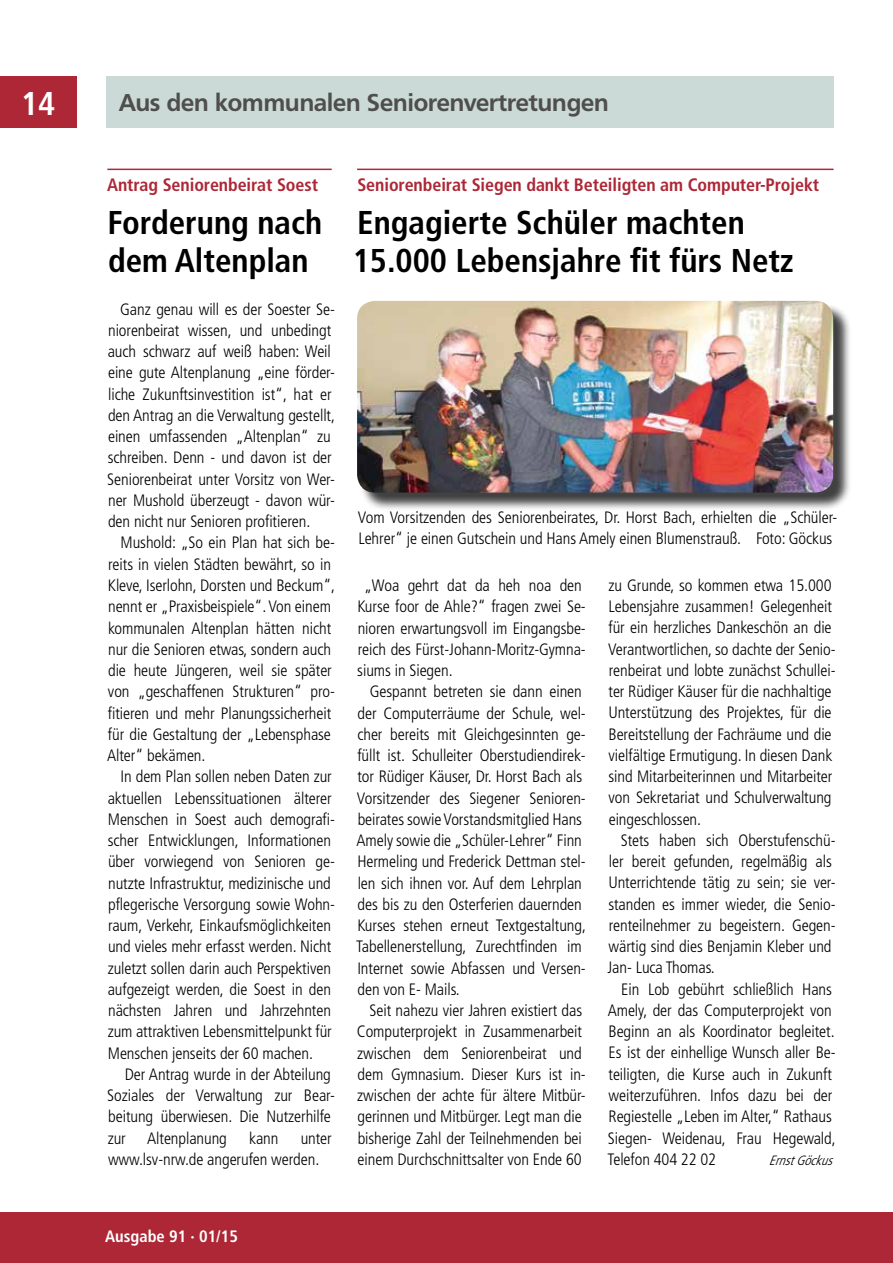
<style>
.page{position:relative;width:893px;height:1263px;background:#fff}
.page>*{position:absolute;margin:0;border:0;box-sizing:border-box;transform-origin:0 0}
.t1{font:700 condensed 33px/38.2px "Frutiger";color:#000}
.t2{font:700 condensed 33px "Frutiger";color:#fff}
.t3{font:700 24px "Frutiger BSK";color:#4e4e4d}
.t4{font:700 condensed 18px "Frutiger";letter-spacing:-.005em;color:#ad2736}
.t5{font:300 condensed 16.5px/21.3px "Frutiger";letter-spacing:-.005em;color:#000}
.t6{font:700 condensed 16.5px "Frutiger";color:#fff}
.t7{font:italic 300 condensed 13.5px "Frutiger";color:#000}
</style>
<div class="page">
<div style="left:106px;top:77px;width:727px;height:51px;background:#cbdad6"></div>
<div style="left:0;top:1212px;width:893px;height:51px;background:#ad2736"></div>
<div style="left:0;top:77px;width:77px;height:51px;background:#ad2736"></div>
<hr style="left:107px;top:169px;width:225px;height:1px;background:#ad2736">
<hr style="left:357px;top:169px;width:477px;height:1px;background:#ad2736">
<div style="left:359px;top:303px;width:493px;height:209px;background:#000;opacity:.75"></div>
<img style="left:357px;top:301px;width:476px;height:192px">
<h1 class="t2" style="left:21px;top:84px;width:36px">14</h1>
<h2 class="t3" style="left:119px;top:88px;width:492px">Aus den kommunalen Seniorenvertretungen</h2>
<p class="t4" style="left:107px;top:174px;width:212px">Antrag Seniorenbeirat Soest</p>
<h1 class="t1" style="left:108px;top:203px;width:216px">Forderung nach dem Altenplan</h1>
<p class="t5" style="left:107px;top:299px;width:229px;text-indent:13px">Ganz genau will es der Soester Se&shy;niorenbeirat wissen, und unbedingt auch schwarz auf weiß haben: Weil eine gute Altenplanung „eine förder&shy;liche Zukunftsinvestition ist“, hat er den Antrag an die Verwaltung gestellt, einen umfassenden „Altenplan“ zu schreiben. Denn - und davon ist der Seniorenbeirat unter Vorsitz von Wer&shy;ner Mushold überzeugt - davon wür&shy;den nicht nur Senioren profitieren.</p>
<p class="t5" style="left:107px;top:532px;width:230px;text-indent:14px">Mushold: „So ein Plan hat sich be&shy;reits in vielen Städten bewährt, so in Kleve, Iserlohn, Dorsten und Beckum“, nennt er „Praxisbeispiele“. Von einem kommunalen Altenplan hätten nicht nur die Senioren etwas, sondern auch die heute Jüngeren, weil sie später von „geschaffenen Strukturen“ pro&shy;fitieren und mehr Planungssicherheit für die Gestaltung der „Lebensphase Alter“ bekämen.</p>
<p class="t5" style="left:108px;top:766px;width:229px;text-indent:13px">In dem Plan sollen neben Daten zur aktuellen Lebenssituationen älterer Menschen in Soest auch demografi&shy;scher Entwicklungen, Informationen über vorwiegend von Senioren ge&shy;nutzte Infrastruktur, medizinische und pflegerische Versorgung sowie Wohn&shy;raum, Verkehr, Einkaufsmöglichkeiten und vieles mehr erfasst werden. Nicht zuletzt sollen darin auch Perspektiven aufgezeigt werden, die Soest in den nächsten Jahren und Jahrzehnten zum attraktiven Lebensmittelpunkt für Menschen jenseits der 60 machen.</p>
<p class="t5" style="left:107px;top:1064px;width:229px;text-indent:17px">Der Antrag wurde in der Abteilung<br>Soziales der Verwaltung zur Bear&shy;beitung überwiesen. Die Nutzerhilfe zur</p>
<p class="t5" style="left:147px;top:1127px;width:81px">Altenplanung</p>
<p class="t5" style="left:249px;top:1127px;width:31px">kann</p>
<p class="t5" style="left:108px;top:1127px;width:225px;text-indent:193px">unter www.lsv-nrw.de angerufen werden.</p>
<p class="t4" style="left:357px;top:174px;width:463px">Seniorenbeirat Siegen dankt Beteiligten am Computer-Projekt</p>
<h1 class="t1" style="left:353px;top:203px;width:442px">Engagierte Schüler machten<br>15.000 Lebensjahre fit fürs Netz</h1>
<p class="t5" style="left:358px;top:507px;width:481px">Vom Vorsitzenden des Seniorenbeirates, Dr. Horst Bach, erhielten die „Schüler-<br>Lehrer“ je einen Gutschein und Hans Amely einen Blumenstrauß. Foto: Göckus</p>
<p class="t5" style="left:357px;top:575px;width:230px;text-indent:7px">„Woa gehrt dat da heh noa den<br>Kurse foor de Ahle?“ fragen zwei Se&shy;nioren erwartungsvoll im Eingangsbe&shy;reich des Fürst-Johann-Moritz-Gymna&shy;siums in Siegen.</p>
<p class="t5" style="left:356px;top:681px;width:231px;text-indent:14px">Gespannt betreten sie dann einen der Computerräume der Schule, wel&shy;cher bereits mit Gleichgesinnten ge&shy;füllt ist. Schulleiter Oberstudiendirek&shy;tor Rüdiger Käuser, Dr. Horst Bach als Vorsitzender des Siegener Senioren&shy;beirates sowie Vorstandsmitglied Hans Amely sowie die „Schüler-Lehrer“ Finn Hermeling und Frederick Dettman stel&shy;len sich ihnen vor. Auf dem Lehrplan des bis zu den Osterferien dauernden Kurses stehen erneut Textgestaltung, Tabellenerstellung, Zurechtfinden im Internet sowie Abfassen und Versen&shy;den von E- Mails.</p>
<p class="t5" style="left:357px;top:1000px;width:230px;text-align:center">Seit nahezu vier Jahren existiert das Computerprojekt in Zusammenarbeit zwischen dem Seniorenbeirat und dem Gymnasium. Dieser Kurs ist in&shy;zwischen der achte für ältere Mitbür&shy;gerinnen und Mitbürger. Legt man die bisherige Zahl der Teilnehmenden bei einem Durchschnittsalter von Ende 60</p>
<p class="t5" style="left:608px;top:575px;width:229px">zu Grunde, so kommen etwa 15.000<br>Lebensjahre zusammen! Gelegenheit für ein herzliches Dankeschön an die Verantwortlichen, so dachte der Senio&shy;renbeirat und lobte zunächst Schullei&shy;ter Rüdiger Käuser für die nachhaltige Unterstützung des Projektes, für die Bereitstellung der Fachräume und die vielfältige Ermutigung. In diesen Dank sind Mitarbeiterinnen und Mitarbeiter von Sekretariat und Schulverwaltung eingeschlossen.</p>
<p class="t5" style="left:608px;top:830px;width:230px;text-indent:13px">Stets haben sich Oberstufenschü&shy;ler bereit gefunden, regelmäßig als Unterrichtende tätig zu sein; sie ver&shy;standen es immer wieder, die Senio&shy;renteilnehmer zu begeistern. Gegen&shy;wärtig sind dies Benjamin Kleber und Jan- Luca Thomas.</p>
<p class="t5" style="left:607px;top:978px;width:230px;text-indent:14px">Ein Lob gebührt schließlich Hans Amely, der das Computerprojekt von Beginn an als Koordinator begleitet.<br>Es ist der einhellige Wunsch aller Be&shy;teiligten, die Kurse auch in Zukunft weiterzuführen. Infos dazu bei der Regiestelle „Leben im Alter,“ Rathaus Siegen- Weidenau, Frau Hegewald, Telefon 404 22 02</p>
<p class="t7" style="left:769px;top:1153px;width:70px">ErnstGöckus</p>
<p class="t6" style="left:105px;top:1226px;width:134px">Ausgabe 91 · 01/15</p>
</div>
